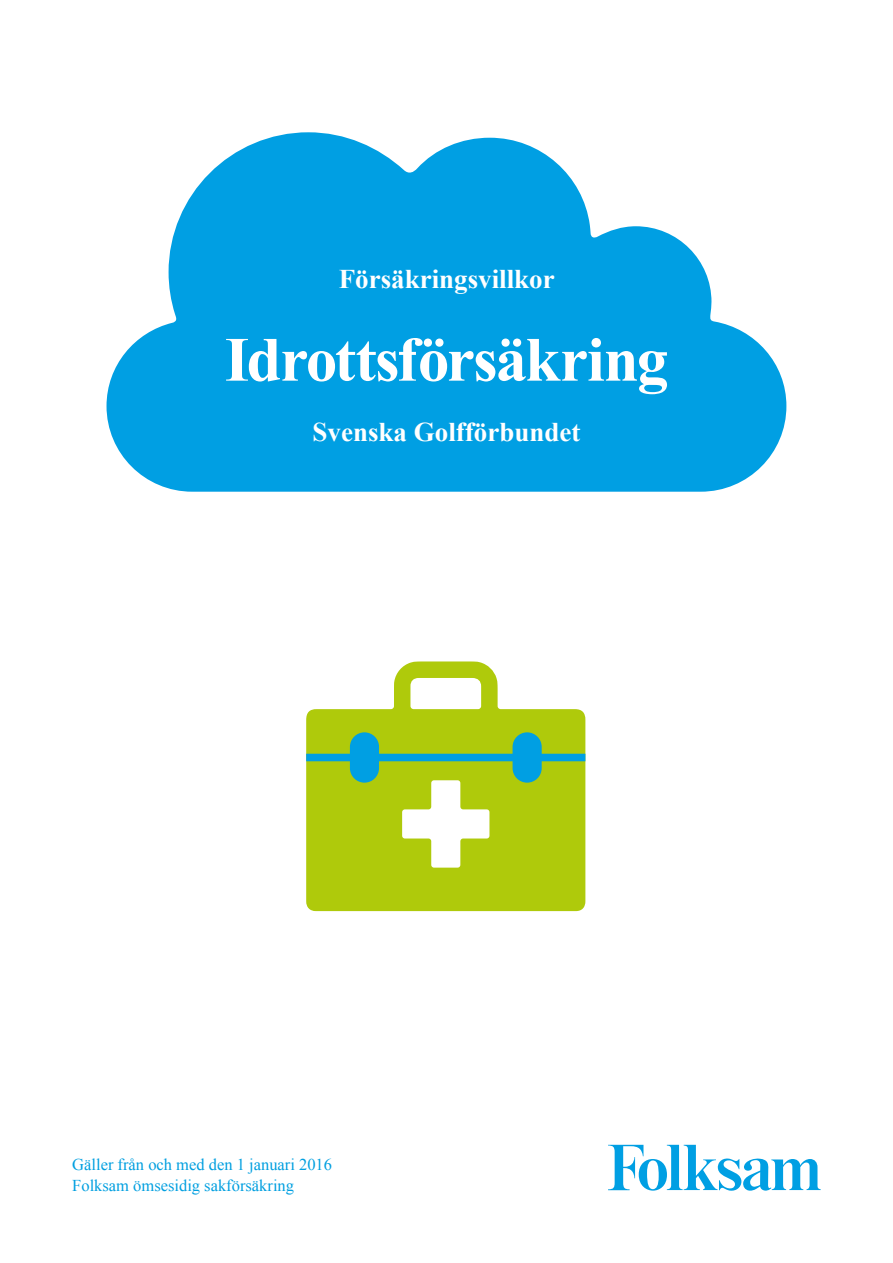
<style>
.page{position:relative;width:893px;height:1263px;background:#fff}
.page>*{position:absolute;margin:0;border:0;box-sizing:border-box;transform-origin:0 0}
.t1{font:700 63px "Times New Roman";letter-spacing:-.025em;color:#fff}
.t2{font:700 27px "Times New Roman";color:#fff}
.t3{font:16.5px/21px "Times New Roman";color:#009fe0}
</style>
<div class="page">
<svg style="left:107px;top:132px;width:679px;height:360px;fill:#009fe3"></svg>
<svg style="left:608px;top:1145px;width:213px;height:46px"></svg>
<svg style="left:306px;top:661px;width:279px;height:250px;fill:#afca0b"></svg>
<svg style="left:306px;top:732px;width:279px;height:136px;background:#a4cb43"></svg>
<h2 class="t2" style="left:339px;top:260px;width:218px">Försäkringsvillkor</h2>
<h1 class="t1" style="left:225px;top:316px;width:445px">Idrottsförsäkring</h1>
<h2 class="t2" style="left:313px;top:413px;width:269px">Svenska Golfförbundet</h2>
<p class="t3" style="left:72px;top:1153px;width:261px">Gäller från och med den 1 januari 2016<br>Folksam ömsesidig sakförsäkring</p>
</div>
